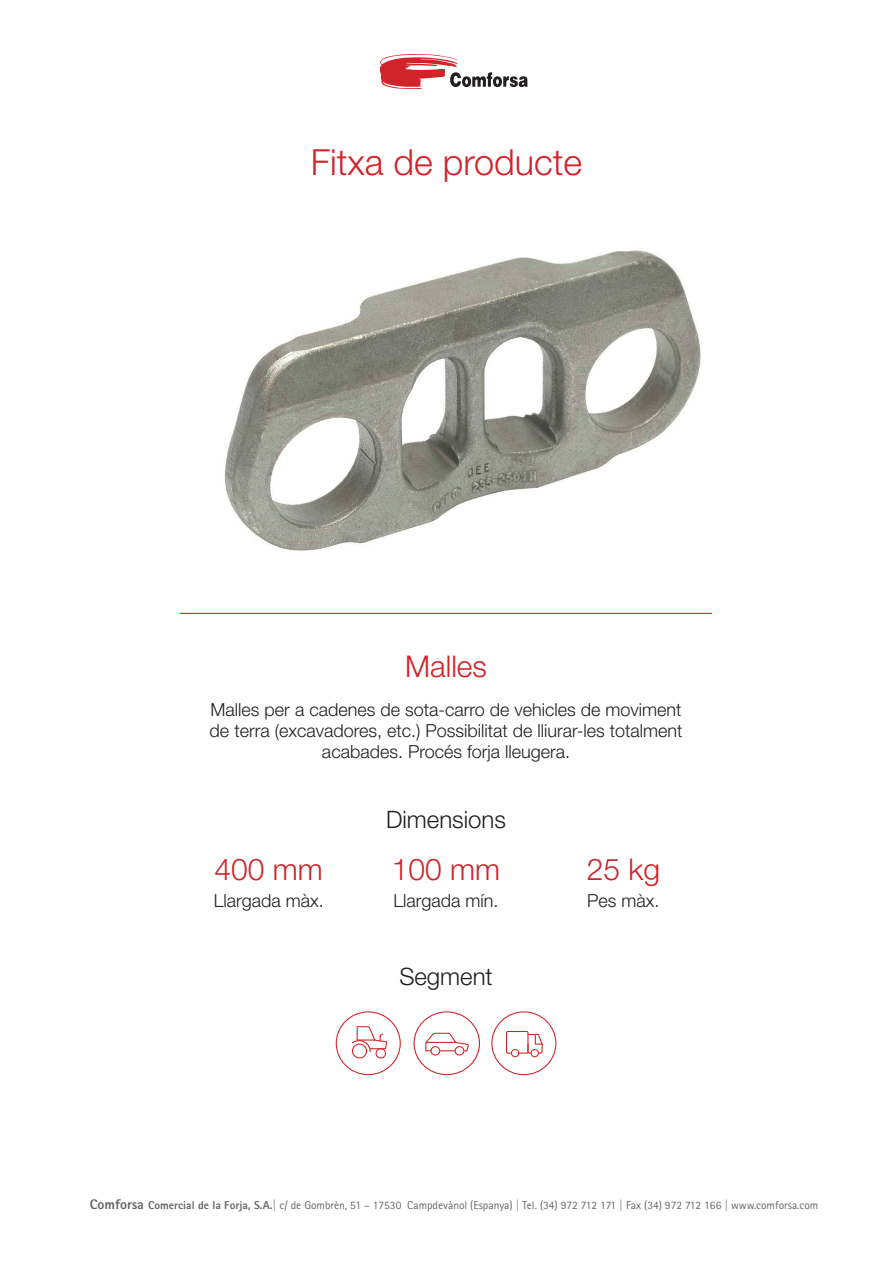
<style>
.page{position:relative;width:893px;height:1263px;background:#fff}
.page>*{position:absolute;margin:0;border:0;box-sizing:border-box;transform-origin:0 0}
.t1{font:300 36px "Helvetica Neue LT Std";color:#d1232a}
.t2{font:300 30px "Helvetica Neue LT Std";color:#d1232a}
.t3{font:300 24px "Helvetica Neue LT Std";color:#231f20}
.t4{font:300 18px/21px "Helvetica Neue LT Std";color:#231f20;text-align:center}
.t5{font:11.4px "Rotis Sans Serif Std";color:#656568}
.s1{font-weight:800;font-size:13.95px}
.s2{font-weight:800}
</style>
<div class="page">
<svg style="left:380px;top:54px;width:148px;height:35px"></svg>
<svg style="left:414px;top:1011px;width:66px;height:64px"></svg>
<svg style="left:491px;top:1011px;width:65px;height:64px"></svg>
<svg style="left:336px;top:1011px;width:65px;height:64px"></svg>
<img style="left:224px;top:250px;width:477px;height:301px">
<hr style="left:180px;top:613px;width:532px;height:1px;background:#d1232a">
<h1 class="t1" style="left:311px;top:140px;width:273px">Fitxa de producte</h1>
<p class="t2" style="left:405px;top:648px;width:83px">Malles</p>
<p class="t4" style="left:210px;top:699px;width:474px">Malles per a cadenes de sota-carro de vehicles de moviment de terra (excavadores, etc.) Possibilitat de lliurar-les totalment acabades. Procés forja lleugera.</p>
<p class="t3" style="left:386px;top:805px;width:121px">Dimensions</p>
<p class="t2" style="left:215px;top:851px;width:110px">400 mm</p>
<p class="t2" style="left:392px;top:851px;width:110px">100 mm</p>
<p class="t2" style="left:587px;top:851px;width:75px">25 kg</p>
<p class="t4" style="left:214px;top:890px;width:112px">Llargada màx.</p>
<p class="t4" style="left:394px;top:890px;width:107px">Llargada mín.</p>
<p class="t4" style="left:587px;top:890px;width:74px">Pes màx.</p>
<p class="t3" style="left:399px;top:962px;width:95px">Segment</p>
<p class="t5" style="left:90px;top:1198px;width:730px"><span class="s1">Comforsa</span> <span class="s2">Comercial de la Forja, S.A.|</span> c/ de Gombrèn, 51 – 17530 Campdevànol (Espanya) | Tel. (34) 972 712 171 | Fax (34) 972 712 166 | www.comforsa.com</p>
</div>
